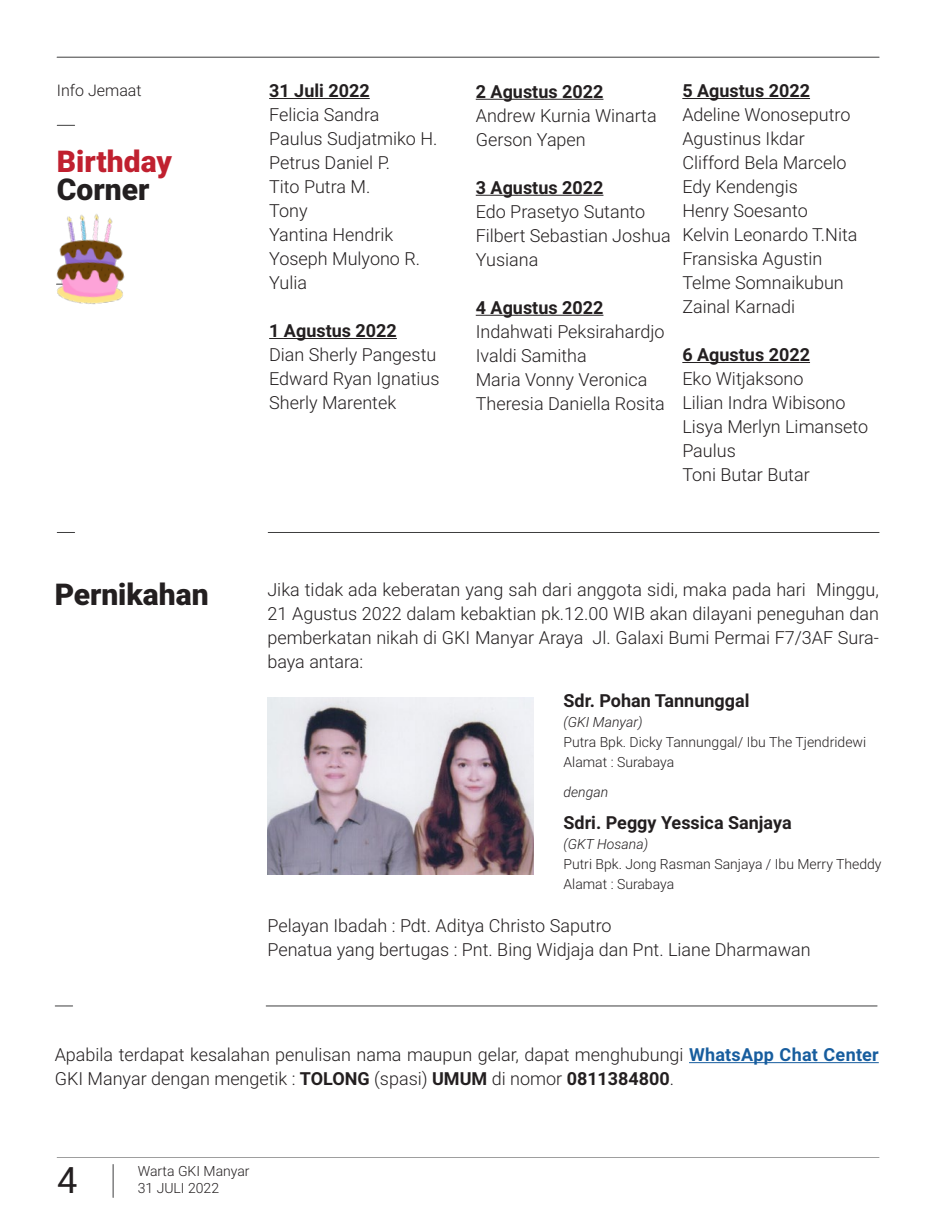
<style>
.page{position:relative;width:936px;height:1224px;background:#fff}
.page>*{position:absolute;margin:0;border:0;box-sizing:border-box;transform-origin:0 0}
.t1{font:36px "Roboto Mono";color:#231f20}
.t2{font:900 30px "Roboto";color:#231f20}
.t3{font:900 30px "Roboto";color:#c0202f}
.t4{font:300 18px/24px "Roboto";color:#231f20}
.t5{font:700 18px "Roboto";color:#231f20}
.t6{font:300 16px "Roboto";color:#231f20}
.t7{font:300 14px/20px "Roboto";color:#231f20}
.t8{font:italic 300 14px "Roboto";color:#231f20}
.s1{font-weight:700;color:#175d9e}
.s2{font-weight:700}
</style>
<div class="page">
<hr style="left:113px;top:1164px;width:1px;height:33px;background:#3e3e3f">
<svg style="left:57px;top:1157px;width:822px;height:1px"></svg>
<hr style="left:57px;top:57px;width:822px;height:1px;background:#3e3e3f">
<svg style="left:57px;top:532px;width:18px;height:1px"></svg>
<hr style="left:268px;top:532px;width:611px;height:1px;background:#3e3e3f">
<hr style="left:269px;top:98px;width:101px;height:1px;background:#231f20">
<hr style="left:269px;top:338px;width:128px;height:1px;background:#231f20">
<hr style="left:476px;top:99px;width:127px;height:1px;background:#231f20">
<hr style="left:476px;top:195px;width:127px;height:1px;background:#231f20">
<hr style="left:476px;top:315px;width:127px;height:1px;background:#231f20">
<hr style="left:682px;top:98px;width:128px;height:1px;background:#231f20">
<hr style="left:682px;top:362px;width:128px;height:1px;background:#231f20">
<img style="left:56px;top:214px;width:69px;height:91px">
<svg style="left:57px;top:125px;width:18px;height:1px"></svg>
<svg style="left:55px;top:1005px;width:18px;height:1px"></svg>
<hr style="left:266px;top:1005px;width:611px;height:1px;background:#3e3e3f">
<img style="left:267px;top:698px;width:267px;height:176px">
<hr style="left:689px;top:1062px;width:190px;height:1px;background:#175d9e">
<p class="t6" style="left:57px;top:79px;width:86px">Info Jemaat</p>
<h2 class="t3" style="left:57px;top:140px;width:117px">Birthday</h2>
<h2 class="t2" style="left:57px;top:168px;width:94px">Corner</h2>
<p class="t5" style="left:269px;top:78px;width:102px">31 Juli 2022</p>
<p class="t4" style="left:269px;top:102px;width:170px">Felicia Sandra<br>Paulus Sudjatmiko H.<br>Petrus Daniel P.<br>Tito Putra M.<br>Tony<br>Yantina Hendrik<br>Yoseph Mulyono R.<br>Yulia</p>
<p class="t5" style="left:269px;top:318px;width:129px">1 Agustus 2022</p>
<p class="t4" style="left:269px;top:342px;width:172px">Dian Sherly Pangestu<br>Edward Ryan Ignatius<br>Sherly Marentek</p>
<p class="t5" style="left:476px;top:79px;width:129px">2 Agustus 2022</p>
<p class="t4" style="left:476px;top:103px;width:182px">Andrew Kurnia Winarta<br>Gerson Yapen</p>
<p class="t5" style="left:476px;top:175px;width:129px">3 Agustus 2022</p>
<p class="t4" style="left:476px;top:199px;width:197px">Edo Prasetyo Sutanto<br>Filbert Sebastian Joshua<br>Yusiana</p>
<p class="t5" style="left:476px;top:295px;width:129px">4 Agustus 2022</p>
<p class="t4" style="left:476px;top:319px;width:191px">Indahwati Peksirahardjo<br>Ivaldi Samitha<br>Maria Vonny Veronica<br>Theresia Daniella Rosita</p>
<p class="t5" style="left:682px;top:78px;width:129px">5 Agustus 2022</p>
<p class="t4" style="left:682px;top:102px;width:177px">Adeline Wonoseputro<br>Agustinus Ikdar<br>Clifford Bela Marcelo<br>Edy Kendengis<br>Henry Soesanto<br>Kelvin Leonardo T.Nita<br>Fransiska Agustin<br>Telme Somnaikubun<br>Zainal Karnadi</p>
<p class="t5" style="left:682px;top:342px;width:129px">6 Agustus 2022</p>
<p class="t4" style="left:682px;top:366px;width:187px">Eko Witjaksono<br>Lilian Indra Wibisono<br>Lisya Merlyn Limanseto<br>Paulus<br>Toni Butar Butar</p>
<h2 class="t2" style="left:55px;top:573px;width:156px">Pernikahan</h2>
<p class="t4" style="left:267px;top:577px;width:613px;text-align:justify">Jika tidak ada keberatan yang sah dari anggota sidi, maka pada hari Minggu, 21 Agustus 2022 dalam kebaktian pk.12.00 WIB akan dilayani peneguhan dan pemberkatan nikah di GKI Manyar Araya Jl. Galaxi Bumi Permai F7/3AF Sura&shy;baya antara:</p>
<p class="t5" style="left:564px;top:688px;width:187px">Sdr. Pohan Tannunggal</p>
<p class="t8" style="left:564px;top:712px;width:81px">(GKI Manyar)</p>
<p class="t7" style="left:564px;top:732px;width:304px">Putra Bpk. Dicky Tannunggal/ Ibu The Tjendridewi<br>Alamat : Surabaya</p>
<p class="t8" style="left:564px;top:782px;width:46px">dengan</p>
<p class="t5" style="left:564px;top:810px;width:230px">Sdri. Peggy Yessica Sanjaya</p>
<p class="t8" style="left:564px;top:834px;width:86px">(GKT Hosana)</p>
<p class="t7" style="left:564px;top:853px;width:320px">Putri Bpk. Jong Rasman Sanjaya / Ibu Merry Theddy<br>Alamat : Surabaya</p>
<p class="t4" style="left:267px;top:913px;width:545px">Pelayan Ibadah : Pdt. Aditya Christo Saputro<br>Penatua yang bertugas : Pnt. Bing Widjaja dan Pnt. Liane Dharmawan</p>
<p class="t4" style="left:55px;top:1042px;width:826px">Apabila terdapat kesalahan penulisan nama maupun gelar, dapat menghubungi <span class="s1">WhatsApp Chat Center<br></span>GKI Manyar dengan mengetik : <span class="s2">TOLONG</span> (spasi) <span class="s2">UMUM</span> di nomor <span class="s2">0811384800</span>.</p>
<h1 class="t1" style="left:57px;top:1155px;width:23px">4</h1>
<p class="t7" style="left:138px;top:1161px;width:113px">Warta GKI Manyar</p>
<p class="t7" style="left:138px;top:1177px;width:83px">31 JULI 2022</p>
</div>
